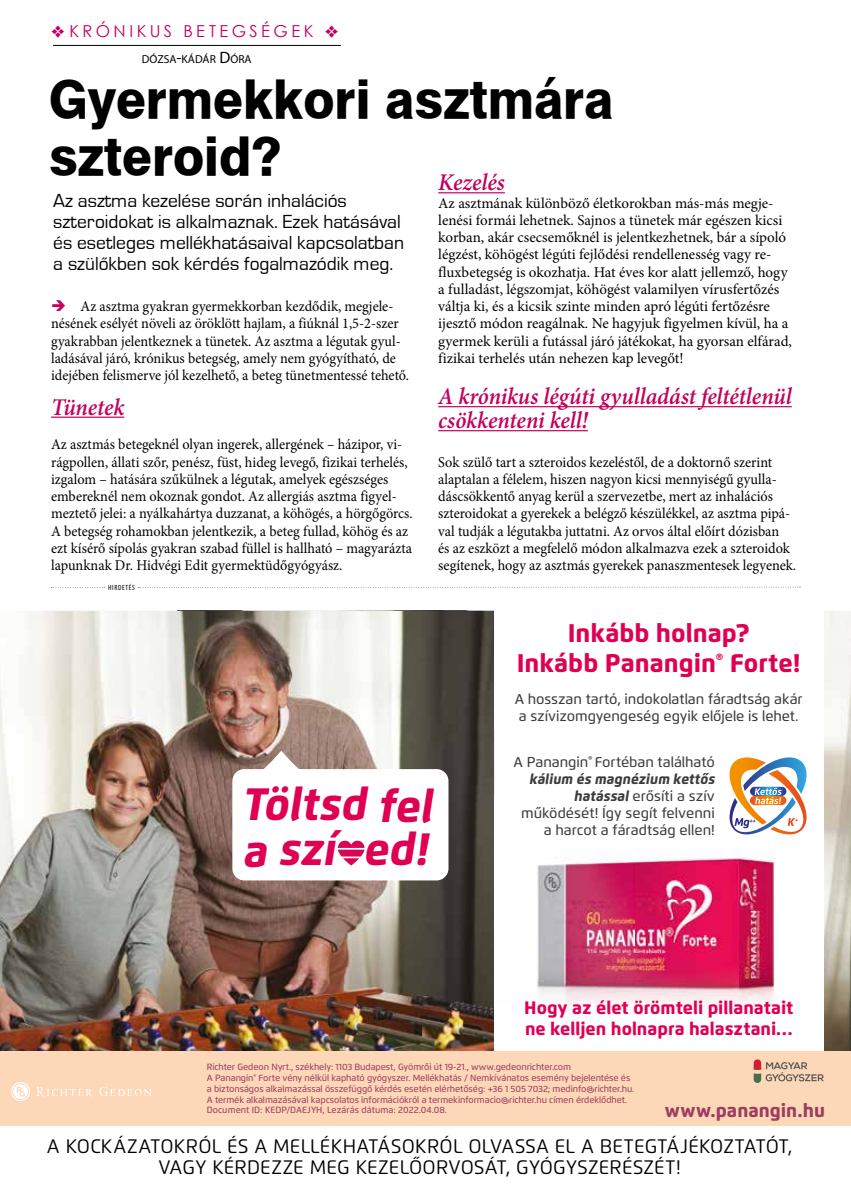
<style>
.page{position:relative;width:851px;height:1187px;background:#fff}
.page>*{position:absolute;margin:0;border:0;box-sizing:border-box;transform-origin:0 0}
.t1{font:52.5px/57px "Swiss 721 Hv PFL Normal";color:#000;scale:.95 1}
.t2{font:italic 800 45.3px/45.3px "Flexo";letter-spacing:-.005em;color:#df0054}
.t3{font:800 25.5px/30.6px "Flexo";color:#df0054;text-align:center}
.t4{font:italic 600 24px/24px "Minion Pro";letter-spacing:-.005em;color:#c3005d;scale:.95 1}
.t5{font:19.5px/21px "Eurostile T";color:#000}
.t6{font:19.5px/21px "Flexo";letter-spacing:.01em;color:#000;text-align:center}
.t7{font:800 18.9px "Flexo";color:#9c3d5e}
.t8{font:800 18px/21.6px "Flexo";color:#df0054}
.t9{font:16.5px "Astro Sky Century Gothic Font";letter-spacing:.21em;color:#c3005d}
.t10{font:15px/17.2px "Minion Pro";color:#000;scale:.95 1}
.t11{font:15px/17.2px "Minion Pro";color:#000}
.t12{font:500 14.25px/17.1px "Flexo";color:#3c3c3b}
.t13{font:11.55px "Myriad Pro";color:#000}
.t14{font:500 9px/10.8px "Flexo";letter-spacing:-.01em;color:#9c3d5e}
.t15{font:condensed 7.5px "Myriad Pro";letter-spacing:.09em;color:#000}
.s1{font-size:16.5px}
.s2{color:#c3005d}
.s3{font-weight:800;font-style:italic}
</style>
<div class="page">
<hr style="left:51px;top:416px;width:73px;height:2px;background:#c3005d">
<hr style="left:438px;top:192px;width:66px;height:1px;background:#c3005d">
<hr style="left:438px;top:406px;width:353px;height:1px;background:#c3005d">
<hr style="left:438px;top:430px;width:149px;height:1px;background:#c3005d">
<hr style="left:53px;top:45px;width:288px;height:1px;background:#000">
<img style="left:824px;top:611px;width:26px;height:439px">
<img style="left:0;top:610px;width:494px;height:440px">
<img style="left:493px;top:795px;width:332px;height:255px">
<svg style="left:728px;top:757px;width:79px;height:78px"></svg>
<div style="left:0;top:1050px;width:850px;height:99px;background:#fcd7b8"></div>
<div style="left:232px;top:769px;width:216px;height:111px;background:#fff;border-radius:12px"></div>
<svg style="left:262px;top:750px;width:38px;height:20px"></svg>
<svg style="left:338px;top:840px;width:26px;height:25px"></svg>
<svg style="left:11px;top:1082px;width:19px;height:18px"></svg>
<svg style="left:37px;top:1087px;width:55px;height:9px"></svg>
<svg style="left:99px;top:1087px;width:52px;height:9px"></svg>
<svg style="left:753px;top:1059px;width:70px;height:23px"></svg>
<div style="left:0;top:1126px;width:850px;height:60px;background:#fff"></div>
<svg style="left:138px;top:586px;width:662px;height:2px"></svg>
<svg style="left:51px;top:587px;width:54px;height:1px"></svg>
<p class="t9" style="left:51px;top:20px;width:289px">❖KRÓNIKUS BETEGSÉGEK ❖</p>
<p class="t13" style="left:142px;top:52px;width:111px">DÓZSA<span class="s1">-</span>KÁDÁR <span class="s1">D</span>ÓRA</p>
<h1 class="t1" style="left:49px;top:71px;width:596px">Gyermekkori asztmára szteroid?</h1>
<h3 class="t5" style="left:53px;top:190px;width:352px">Az asztma kezelése során inhalációs szteroidokat is alkalmaznak. Ezek hatásával és esetleges mellékhatásaival kapcsolatban a szülőkben sok kérdés fogalmazódik meg.</h3>
<h3 class="t4" style="left:438px;top:170px;width:72px">Kezelés</h3>
<p class="t11" style="left:438px;top:194px;width:355px">Az asztmának különböző életkorokban más-más megje&shy;lenési formái lehetnek. Sajnos a tünetek már egészen kicsi korban, akár csecsemőknél is jelentkezhetnek, bár a sípoló légzést, köhögést légúti fejlődési rendellenesség vagy re&shy;fluxbetegség is okozhatja. Hat éves kor alatt jellemző, hogy a fulladást, légszomjat, köhögést valamilyen vírusfertőzés váltja ki, és a kicsik szinte minden apró légúti fertőzésre ijesztő módon reagálnak. Ne hagyjuk figyelmen kívül, ha a gyermek kerüli a futással járó játékokat, ha gyorsan elfárad, fizikai terhelés után nehezen kap levegőt!</p>
<h3 class="t4" style="left:438px;top:384px;width:373px">A krónikus légúti gyulladást feltétlenül csökkenteni kell!</h3>
<p class="t10" style="left:438px;top:453px;width:378px">Sok szülő tart a szteroidos kezeléstől, de a doktornő szerint alaptalan a félelem, hiszen nagyon kicsi mennyiségű gyulla&shy;dáscsökkentő anyag kerül a szervezetbe, mert az inhalációs szteroidokat a gyerekek a belégző készülékkel, az asztma pipá&shy;val tudják a légutakba juttatni. Az orvos által előírt dózisban<br>és az eszközt a megfelelő módon alkalmazva ezek a szteroidok segítenek, hogy az asztmás gyerekek panaszmentesek legyenek.</p>
<p class="t10" style="left:51px;top:298px;width:378px"><span class="s2">➔</span> Az asztma gyakran gyermekkorban kezdődik, megjele&shy;nésének esélyét növeli az öröklött hajlam, a fiúknál 1,5-2-szer gyakrabban jelentkeznek a tünetek. Az asztma a légutak gyul&shy;ladásával járó, krónikus betegség, amely nem gyógyítható, de idejében felismerve jól kezelhető, a beteg tünetmentessé tehető.</p>
<h3 class="t4" style="left:51px;top:395px;width:79px">Tünetek</h3>
<p class="t10" style="left:51px;top:436px;width:382px">Az asztmás betegeknél olyan ingerek, allergének – házipor, vi&shy;rágpollen, állati szőr, penész, füst, hideg levegő, fizikai terhelés, izgalom – hatására szűkülnek a légutak, amelyek egészséges embereknél nem okoznak gondot. Az allergiás asztma figyel&shy;meztető jelei: a nyálkahártya duzzanat, a köhögés, a hörgőgörcs.<br>A betegség rohamokban jelentkezik, a beteg fullad, köhög és az ezt kísérő sípolás gyakran szabad füllel is hallható – magyarázta lapunknak Dr. Hidvégi Edit gyermektüdőgyógyász.</p>
<p class="t15" style="left:108px;top:583px;width:28px">HIRDETÉS</p>
<h2 class="t2" style="left:243px;top:781px;width:192px">Töltsd fel a szí ed!</h2>
<h3 class="t3" style="left:516px;top:617px;width:285px">Inkább holnap?<br>Inkább Panangin<sup>®</sup> Forte!</h3>
<p class="t12" style="left:514px;top:690px;width:289px">A hosszan tartó, indokolatlan fáradtság akár a szívizomgyengeség egyik előjele is lehet.</p>
<p class="t12" style="left:513px;top:753px;width:203px;text-align:right">A Panangin<sup>®</sup> Fortéban található <span class="s3">kálium és magnézium kettős hatással</span> erősíti a szív működését! Így segít felvenni a harcot a fáradtság ellen!</p>
<p class="t8" style="left:524px;top:996px;width:271px">Hogy az élet örömteli pillanatait ne kelljen holnapra halasztani…</p>
<p class="t14" style="left:207px;top:1061px;width:429px">Richter Gedeon Nyrt., székhely: 1103 Budapest, Gyömrői út 19-21., www.gedeonrichter.com<br>A Panangin<sup>®</sup> Forte vény nélkül kapható gyógyszer. Mellékhatás / Nemkívánatos esemény bejelentése és a biztonságos alkalmazással összefüggő kérdés esetén elérhetőség: +36 1 505 7032; medinfo@richter.hu.<br>A termék alkalmazásával kapcsolatos információkról a termekinformacio@richter.hu címen érdeklődhet.<br>Document ID: KEDP/DAEJYH, Lezárás dátuma: 2022.04.08.</p>
<p class="t7" style="left:664px;top:1098px;width:161px">www.panangin.hu</p>
<h3 class="t6" style="left:47px;top:1135px;width:746px">A KOCKÁZATOKRÓL ÉS A MELLÉKHATÁSOKRÓL OLVASSA EL A BETEGTÁJÉKOZTATÓT,<br>VAGY KÉRDEZZE MEG KEZELŐORVOSÁT, GYÓGYSZERÉSZÉT!</h3>
</div>
